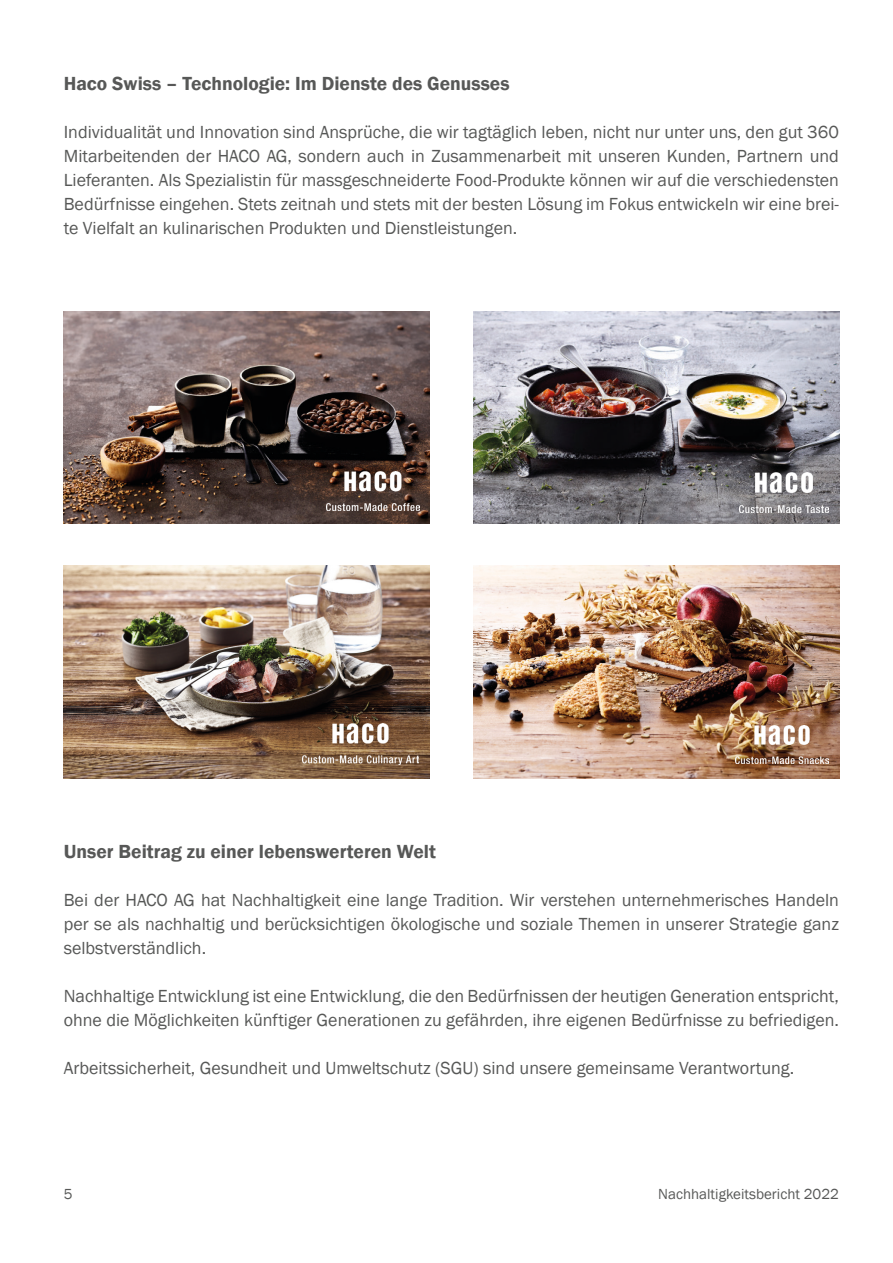
<style>
.page{position:relative;width:893px;height:1263px;background:#fff}
.page>*{position:absolute;margin:0;border:0;box-sizing:border-box;transform-origin:0 0}
.t1{font:600 19.5px "Franklin Gothic";color:#575857}
.t2{font:18px/24px "Franklin Gothic";color:#575857;text-align:justify}
.t3{font:15px "Franklin Gothic";color:#575857}
</style>
<div class="page">
<img style="left:64px;top:311px;width:365px;height:213px">
<img style="left:473px;top:311px;width:366px;height:213px">
<img style="left:64px;top:566px;width:365px;height:212px">
<img style="left:473px;top:566px;width:366px;height:212px">
<img style="left:736px;top:725px;width:92px;height:38px">
<img style="left:326px;top:471px;width:93px;height:39px">
<img style="left:302px;top:724px;width:117px;height:40px">
<img style="left:739px;top:473px;width:89px;height:40px">
<p class="t1" style="left:64px;top:72px;width:447px">Haco Swiss – Technologie: Im Dienste des Genusses</p>
<p class="t2" style="left:64px;top:121px;width:777px">Individualität und Innovation sind Ansprüche, die wir tagtäglich leben, nicht nur unter uns, den gut 360<br>Mitarbeitenden der HACO AG, sondern auch in Zusammenarbeit mit unseren Kunden, Partnern und Lieferanten. Als Spezialistin für massgeschneiderte Food-Produkte können wir auf die verschiedensten Bedürfnisse eingehen. Stets zeitnah und stets mit der besten Lösung im Fokus entwickeln wir eine brei&shy;te Vielfalt an kulinarischen Produkten und Dienstleistungen.</p>
<p class="t1" style="left:64px;top:839px;width:374px">Unser Beitrag zu einer lebenswerteren Welt</p>
<p class="t2" style="left:64px;top:888px;width:777px">Bei der HACO AG hat Nachhaltigkeit eine lange Tradition. Wir verstehen unternehmerisches Handeln per se als nachhaltig und berücksichtigen ökologische und soziale Themen in unserer Strategie ganz selbstverständlich.</p>
<p class="t2" style="left:64px;top:984px;width:777px">Nachhaltige Entwicklung ist eine Entwicklung, die den Bedürfnissen der heutigen Generation entspricht, ohne die Möglichkeiten künftiger Generationen zu gefährden, ihre eigenen Bedürfnisse zu befriedigen.</p>
<p class="t2" style="left:64px;top:1056px;width:732px">Arbeitssicherheit, Gesundheit und Umweltschutz (SGU) sind unsere gemeinsame Verantwortung.</p>
<p class="t3" style="left:64px;top:1185px;width:10px">5</p>
<p class="t3" style="left:658px;top:1185px;width:182px">Nachhaltigkeitsbericht 2022</p>
</div>
